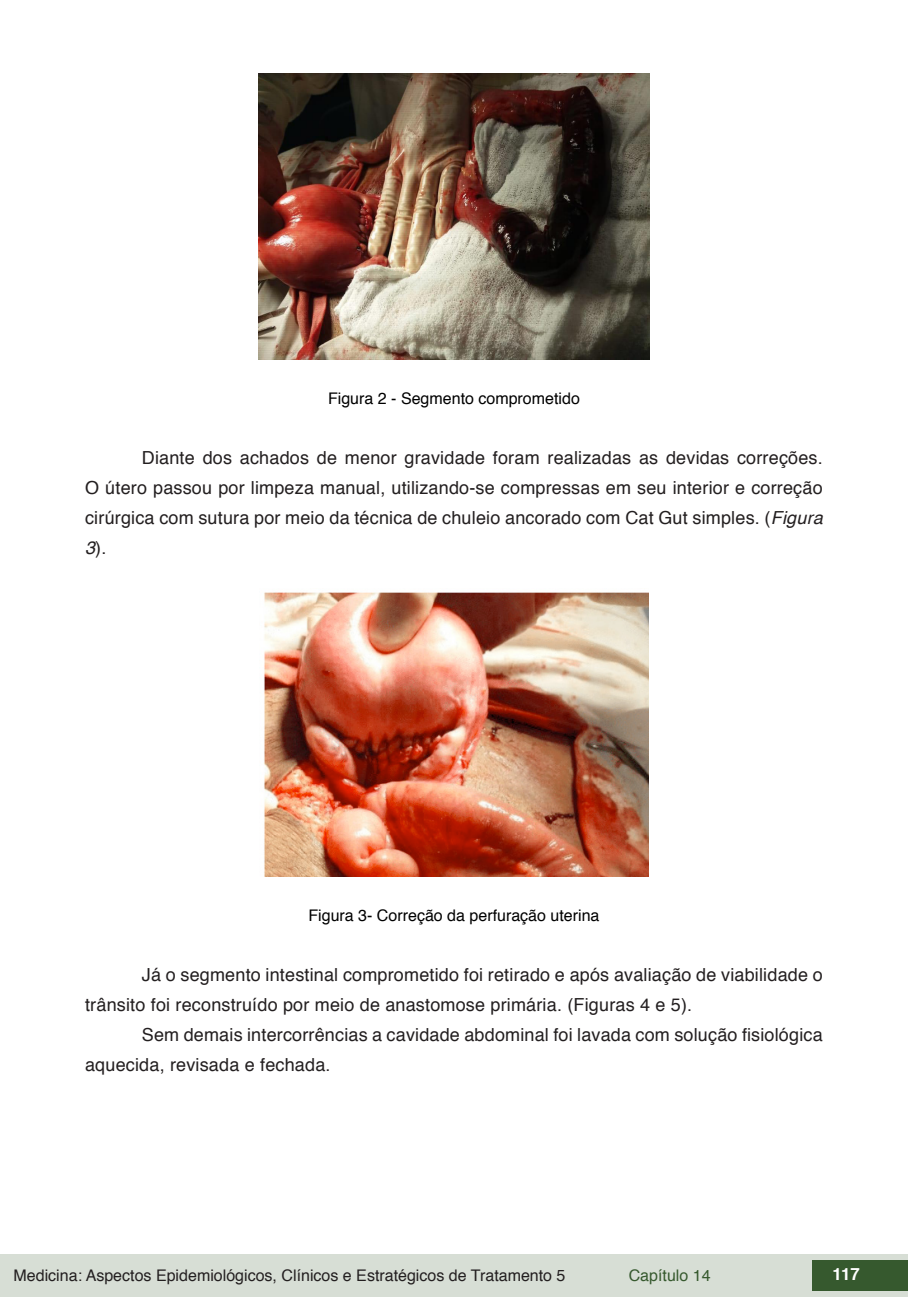
<style>
.page{position:relative;width:908px;height:1304px;background:#fff}
.page>*{position:absolute;margin:0;border:0;box-sizing:border-box;transform-origin:0 0}
.txt{font:18px/30px "Helvetica";letter-spacing:.01em;color:#231f20}
.t1{font:700 16.8px "Helvetica";color:#fff}
.t2{font:16px "Helvetica";color:#231f20}
.info_tab_graf_imag{font:16px "Helvetica";color:#000}
.t3{font:16px "Helvetica";color:#36592e}
.s1{font-style:italic}
</style>
<div class="page">
<div style="left:0;top:1254px;width:906px;height:43px;background:#d7ded5"></div>
<div style="left:812px;top:1261px;width:95px;height:30px;background:#36592e"></div>
<img style="left:258px;top:74px;width:391px;height:286px">
<img style="left:264px;top:592px;width:383px;height:284px">
<p class="info_tab_graf_imag" style="left:328px;top:386px;width:253px">Figura 2 - Segmento comprometido</p>
<p class="txt" style="left:85px;top:444px;width:738px;text-align:justify;text-indent:57px">Diante dos achados de menor gravidade foram realizadas as devidas correções.<br>O útero passou por limpeza manual, utilizando-se compressas em seu interior e correção cirúrgica com sutura por meio da técnica de chuleio ancorado com Cat Gut simples. (<span class="s1">Figura 3</span>).</p>
<p class="info_tab_graf_imag" style="left:308px;top:903px;width:292px">Figura 3- Correção da perfuração uterina</p>
<p class="txt" style="left:85px;top:960px;width:738px;text-indent:57px">Já o segmento intestinal comprometido foi retirado e após avaliação de viabilidade o trânsito foi reconstruído por meio de anastomose primária. (Figuras 4 e 5).</p>
<p class="txt" style="left:85px;top:1020px;width:738px;text-indent:57px">Sem demais intercorrências a cavidade abdominal foi lavada com solução fisiológica aquecida, revisada e fechada.</p>
<p class="t2" style="left:14px;top:1263px;width:553px">Medicina: Aspectos Epidemiológicos, Clínicos e Estratégicos de Tratamento 5</p>
<p class="t3" style="left:628px;top:1263px;width:83px">Capítulo 14</p>
<p class="t1" style="left:832px;top:1261px;width:29px">117</p>
</div>
